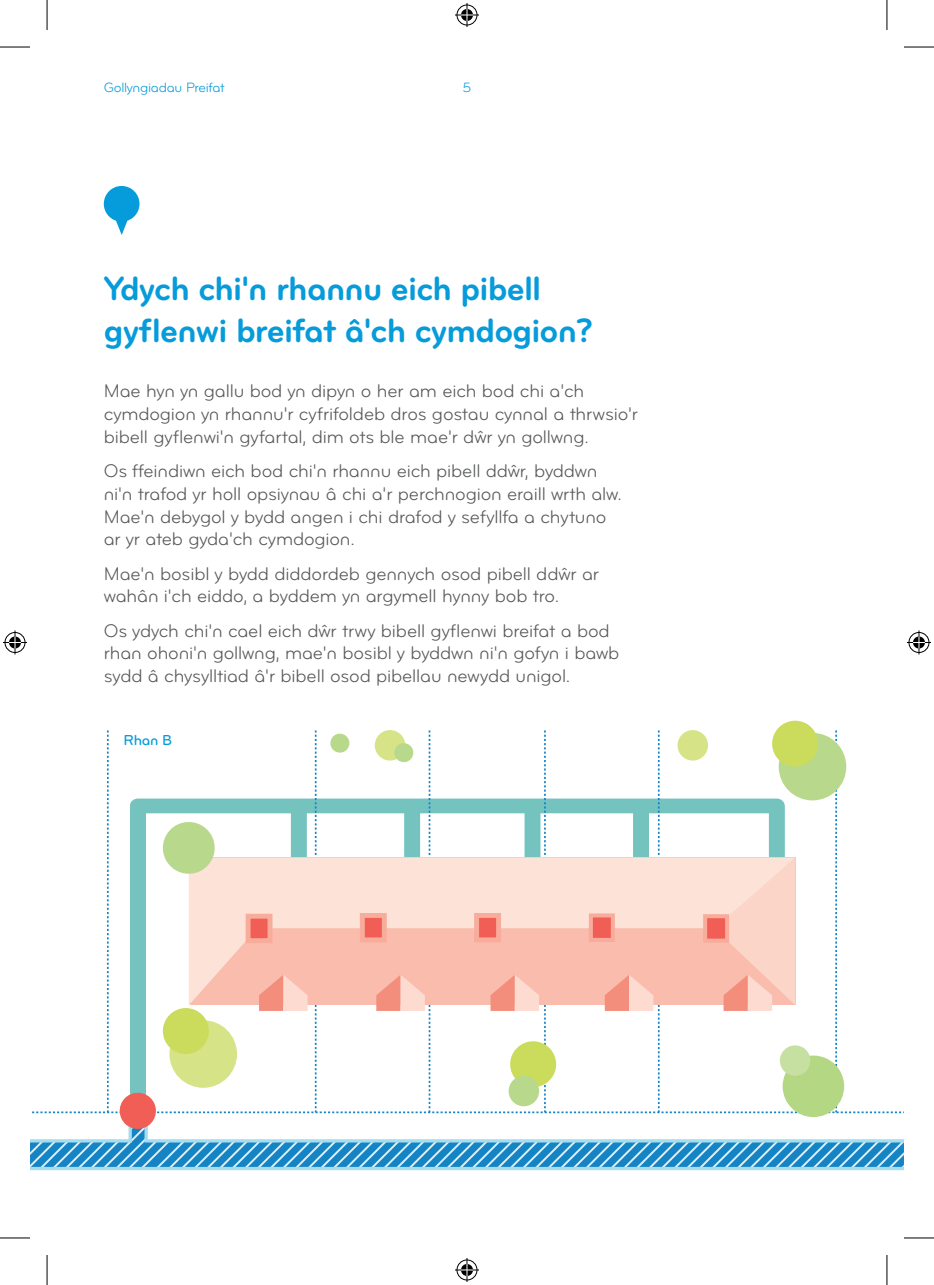
<style>
.page{position:relative;width:934px;height:1285px;background:#fff}
.page>*{position:absolute;margin:0;border:0;box-sizing:border-box;transform-origin:0 0}
.t1{font:35px/42px "Bryant Pro Bold Alternate";letter-spacing:-.025em;color:#069bda}
.t2{font:19px/22.8px "Bryant Pro Regular Alternate";letter-spacing:-.01em;color:#57585a}
.t3{font:15px "Bryant Pro Medium Alternate";color:#069bda}
.t4{font:14px "Bryant Pro Regular Alternate";letter-spacing:-.02em;color:#069bda}
</style>
<div class="page">
<div style="left:771px;top:720px;width:46px;height:46px;background:#cbdc5c;border-radius:50%"></div>
<svg style="left:30px;top:1168px;width:873px;height:3px;background:#bce5f2"></svg>
<svg style="left:104px;top:186px;width:35px;height:49px"></svg>
<svg style="left:30px;top:730px;width:873px;height:438px"></svg>
<hr style="left:0;top:47px;width:30px;height:1px;background:#000">
<hr style="left:903px;top:47px;width:30px;height:1px;background:#000">
<hr style="left:0;top:1237px;width:30px;height:1px;background:#000">
<hr style="left:903px;top:1237px;width:30px;height:1px;background:#000">
<hr style="left:47px;top:0;width:1px;height:30px;background:#000">
<hr style="left:47px;top:1255px;width:1px;height:30px;background:#000">
<hr style="left:886px;top:0;width:1px;height:30px;background:#000">
<hr style="left:886px;top:1255px;width:1px;height:30px;background:#000">
<svg style="left:455px;top:3px;width:24px;height:24px"></svg>
<svg style="left:455px;top:1258px;width:24px;height:24px"></svg>
<svg style="left:3px;top:630px;width:24px;height:24px"></svg>
<svg style="left:907px;top:630px;width:23px;height:24px"></svg>
<p class="t4" style="left:104px;top:79px;width:122px">Gollyngiadau Preifat</p>
<p class="t4" style="left:462px;top:79px;width:10px">5</p>
<h1 class="t1" style="left:104px;top:267px;width:490px">Ydych chi'n rhannu eich pibell gyflenwi breifat â'ch cymdogion?</h1>
<p class="t2" style="left:104px;top:380px;width:535px">Mae hyn yn gallu bod yn dipyn o her am eich bod chi a'ch cymdogion yn rhannu'r cyfrifoldeb dros gostau cynnal a thrwsio'r bibell gyflenwi'n gyfartal, dim ots ble mae'r dŵr yn gollwng.</p>
<p class="t2" style="left:104px;top:459px;width:519px">Os ffeindiwn eich bod chi'n rhannu eich pibell ddŵr, byddwn ni'n trafod yr holl opsiynau â chi a'r perchnogion eraill wrth alw.<br>Mae'n debygol y bydd angen i chi drafod y sefyllfa a chytuno ar yr ateb gyda'ch cymdogion.</p>
<p class="t2" style="left:104px;top:562px;width:496px">Mae'n bosibl y bydd diddordeb gennych osod pibell ddŵr ar wahân i'ch eiddo, a byddem yn argymell hynny bob tro.</p>
<p class="t2" style="left:104px;top:619px;width:517px">Os ydych chi'n cael eich dŵr trwy bibell gyflenwi breifat a bod rhan ohoni'n gollwng, mae'n bosibl y byddwn ni'n gofyn i bawb sydd â chysylltiad â'r bibell osod pibellau newydd unigol.</p>
<p class="t3" style="left:124px;top:731px;width:50px">Rhan B</p>
</div>
